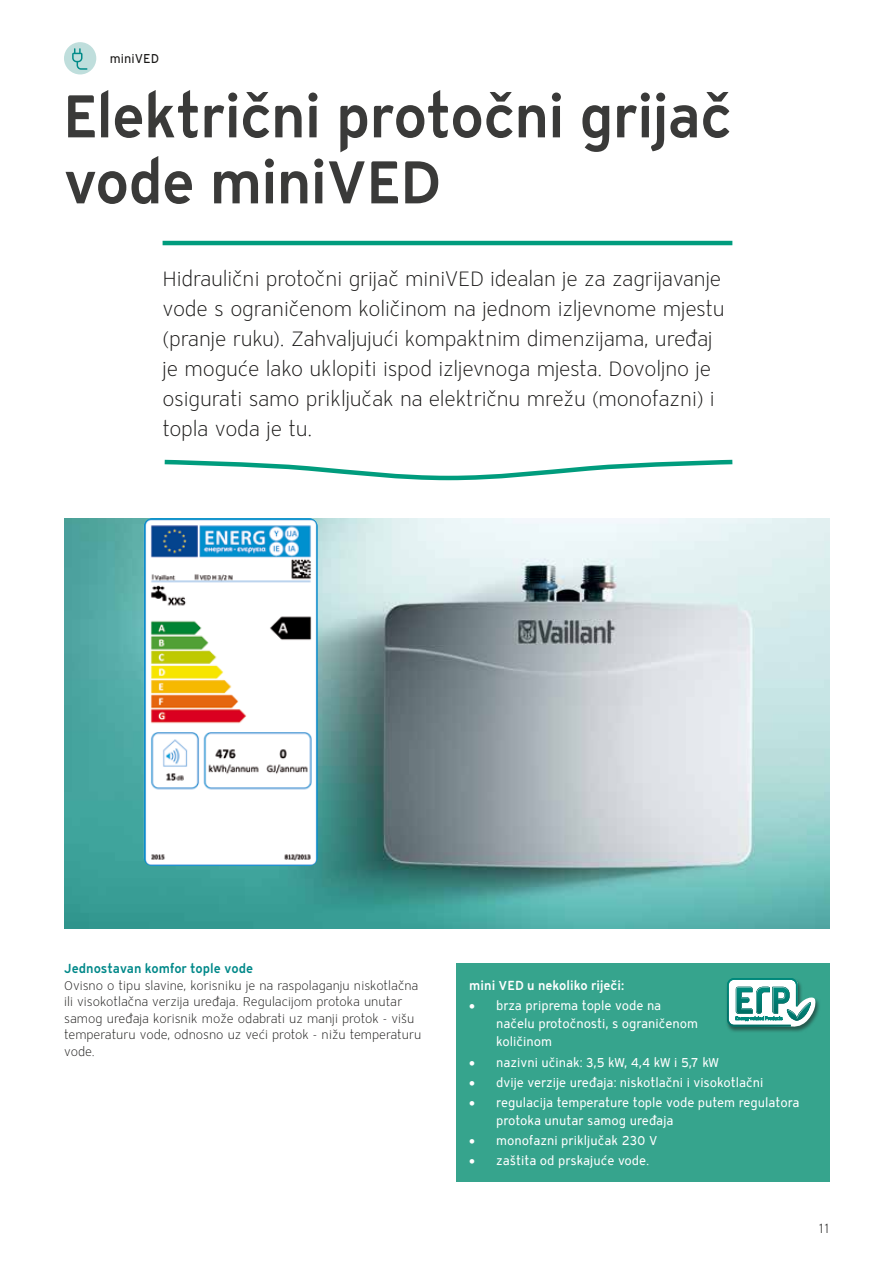
<style>
.page{position:relative;width:893px;height:1263px;background:#fff}
.page>*{position:absolute;margin:0;border:0;box-sizing:border-box;transform-origin:0 0}
.t1{font:60px/66px "Vaillant 13 Demi TID";letter-spacing:-.025em;color:#3a3a39}
.t2{font:21px/30px "Vaillant 13 Light TID";letter-spacing:-.01em;color:#181716}
.t3{font:13.5px "Vaillant 13 Light TID";color:#181716}
.t4{font:12.75px/18px "Vaillant 13 Book ETID";color:#fff}
.t5{font:12.75px/16.5px "Vaillant 13 Light TID";color:#181716}
.t6{font:12.75px "Vaillant 13 Demi TID";letter-spacing:-.005em;color:#008889}
.t7{font:12.75px "Vaillant 13 Demi TID";color:#fff}
.t8{font:12.75px "Vaillant 13 Book ETID";color:#181716}
</style>
<div class="page">
<img style="left:64px;top:518px;width:765px;height:411px">
<hr style="left:163px;top:241px;width:569px;height:4px;background:#009c7d">
<svg style="left:164px;top:459px;width:569px;height:22px"></svg>
<img style="left:144px;top:518px;width:174px;height:348px">
<div style="left:456px;top:963px;width:374px;height:219px;background:#36a48d"></div>
<div style="left:725px;top:977px;width:96px;height:56px;background:#181716;opacity:.52"></div>
<svg style="left:727px;top:978px;width:90px;height:49px;background:#89c1ba"></svg>
<div style="left:64px;top:42px;width:32px;height:32px;background:#bfdedc;border-radius:50%"></div>
<svg style="left:72px;top:48px;width:15px;height:22px"></svg>
<p class="t8" style="left:110px;top:51px;width:51px">miniVED</p>
<h1 class="t1" style="left:63px;top:81px;width:672px">Električni protočni grijač vode miniVED</h1>
<p class="t2" style="left:163px;top:263px;width:564px">Hidraulični protočni grijač miniVED idealan je za zagrijavanje vode s ograničenom količinom na jednom izljevnome mjestu (pranje ruku). Zahvaljujući kompaktnim dimenzijama, uređaj je moguće lako uklopiti ispod izljevnoga mjesta. Dovoljno je osigurati samo priključak na električnu mrežu (monofazni) i topla voda je tu.</p>
<p class="t6" style="left:64px;top:960px;width:191px">Jednostavan komfor tople vode</p>
<p class="t5" style="left:64px;top:977px;width:359px">Ovisno o tipu slavine, korisniku je na raspolaganju niskotlačna ili visokotlačna verzija uređaja. Regulacijom protoka unutar samog uređaja korisnik može odabrati uz manji protok - višu temperaturu vode, odnosno uz veći protok - nižu temperaturu vode.</p>
<p class="t7" style="left:469px;top:977px;width:156px">mini VED u nekoliko riječi:</p>
<p class="t4" style="left:496px;top:997px;width:203px;text-indent:-27px">• brza priprema tople vode na načelu protočnosti, s ograničenom količinom</p>
<p class="t4" style="left:469px;top:1053px;width:252px">• nazivni učinak: 3,5 kW, 4,4 kW i 5,7 kW</p>
<p class="t4" style="left:469px;top:1073px;width:296px">• dvije verzije uređaja: niskotlačni i visokotlačni</p>
<p class="t4" style="left:496px;top:1093px;width:305px;text-indent:-27px">• regulacija temperature tople vode putem regulatora protoka unutar samog uređaja</p>
<p class="t4" style="left:469px;top:1131px;width:190px">• monofazni priključak 230 V</p>
<p class="t4" style="left:469px;top:1151px;width:182px">• zaštita od prskajuće vode.</p>
<p class="t3" style="left:819px;top:1220px;width:12px">11</p>
</div>
